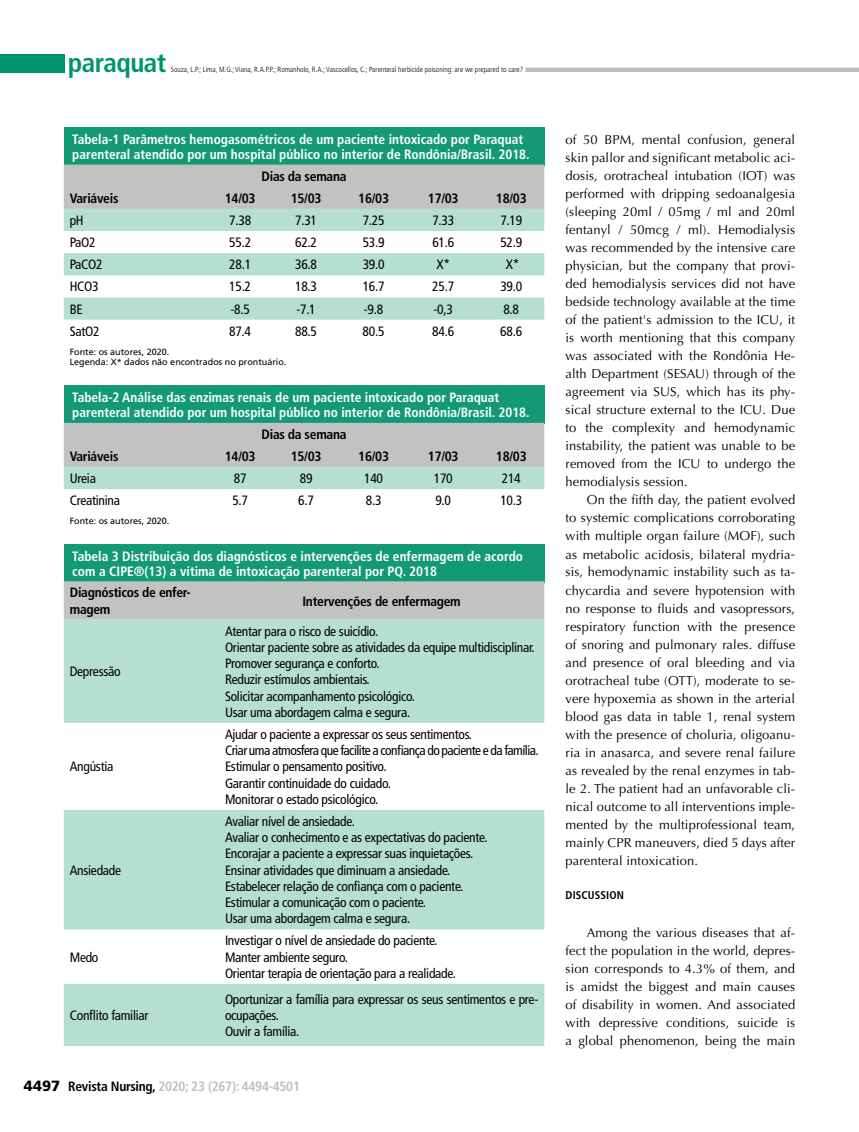
<style>
.page{position:relative;width:859px;height:1132px;background:#fff}
.page>*{position:absolute;margin:0;border:0;box-sizing:border-box;transform-origin:0 0}
.t1{font:700 condensed 27px "Frutiger LT Std";letter-spacing:-.02em;color:#00946c}
.t2{font:condensed 13.5px/16.2px "Frutiger LT Std";letter-spacing:-.02em;color:#000}
.t3{font:700 condensed 13.5px/15px "Frutiger LT Std";color:#fff}
.t4{font:700 condensed 13.5px/16.2px "Frutiger LT Std";letter-spacing:-.02em;color:#000}
.t5{font:700 condensed 13.5px "Frutiger LT Std";letter-spacing:-.02em;color:#bcbec0}
.t6{font:12.9px/18px "Optima LT Std";letter-spacing:.01em;color:#000;text-align:justify}
.t7{font:700 condensed 11.25px "Frutiger LT Std";letter-spacing:.01em;color:#000}
.t8{font:9px/10.8px "Frutiger LT Std";color:#000}
.t9{font:300 condensed 7.5px "Frutiger LT Std";color:#000}
.s1{font-weight:900;font-stretch:normal;font-size:14.85px;color:#000}
.s2{color:#000}
</style>
<div class="page">
<div style="left:0;top:54px;width:65px;height:18px;background:#00946c"></div>
<hr style="left:525px;top:68px;width:334px;height:4px;background:#bcbec0">
<div style="left:64px;top:127px;width:480px;height:38px;background:#139a74"></div>
<svg style="left:64px;top:164px;width:480px;height:67px;background:#bbcbc6"></svg>
<svg style="left:64px;top:319px;width:480px;height:1px"></svg>
<svg style="left:64px;top:253px;width:480px;height:66px"></svg>
<div style="left:64px;top:385px;width:480px;height:38px;background:#139a74"></div>
<svg style="left:64px;top:423px;width:480px;height:66px;background:#bdcbc7"></svg>
<div style="left:64px;top:544px;width:480px;height:38px;background:#139a74"></div>
<div style="left:64px;top:581px;width:480px;height:38px;background:#c2c2c2"></div>
<div style="left:64px;top:619px;width:480px;height:103px;background:#b4dfd1"></div>
<svg style="left:64px;top:810px;width:480px;height:235px;fill:#b4dfd1"></svg>
<h1 class="t1" style="left:68px;top:47px;width:100px">paraquat</h1>
<p class="t9" style="left:171px;top:65px;width:354px">Souza, L.P.; Lima, M.G.; Viana, R.A.P.P.; Romanholo, R.A.; Vascocellos, C.; Parenteral herbicide poisoning: are we prepared to care?</p>
<p class="t3" style="left:72px;top:132px;width:459px">Tabela-1 Parâmetros hemogasométricos de um paciente intoxicado por Paraquat parenteral atendido por um hospital público no interior de Rondônia/Brasil. 2018.</p>
<p class="t4" style="left:262px;top:168px;width:87px">Dias da semana</p>
<p class="t4" style="left:70px;top:190px;width:50px">Variáveis</p>
<p class="t4" style="left:225px;top:190px;width:32px">14/03</p>
<p class="t4" style="left:291px;top:190px;width:32px">15/03</p>
<p class="t4" style="left:358px;top:190px;width:32px">16/03</p>
<p class="t4" style="left:428px;top:190px;width:32px">17/03</p>
<p class="t4" style="left:496px;top:190px;width:32px">18/03</p>
<p class="t2" style="left:70px;top:212px;width:15px">pH</p>
<p class="t2" style="left:229px;top:212px;width:23px">7.38</p>
<p class="t2" style="left:295px;top:212px;width:23px">7.31</p>
<p class="t2" style="left:363px;top:212px;width:23px">7.25</p>
<p class="t2" style="left:432px;top:212px;width:23px">7.33</p>
<p class="t2" style="left:500px;top:212px;width:23px">7.19</p>
<p class="t2" style="left:70px;top:234px;width:27px">PaO2</p>
<p class="t2" style="left:229px;top:234px;width:23px">55.2</p>
<p class="t2" style="left:295px;top:234px;width:23px">62.2</p>
<p class="t2" style="left:363px;top:234px;width:23px">53.9</p>
<p class="t2" style="left:432px;top:234px;width:23px">61.6</p>
<p class="t2" style="left:500px;top:234px;width:23px">52.9</p>
<p class="t2" style="left:70px;top:256px;width:34px">PaCO2</p>
<p class="t2" style="left:229px;top:256px;width:23px">28.1</p>
<p class="t2" style="left:295px;top:256px;width:23px">36.8</p>
<p class="t2" style="left:363px;top:256px;width:23px">39.0</p>
<p class="t2" style="left:436px;top:256px;width:15px">X*</p>
<p class="t2" style="left:506px;top:256px;width:15px">X*</p>
<p class="t2" style="left:70px;top:279px;width:30px">HCO3</p>
<p class="t2" style="left:229px;top:279px;width:23px">15.2</p>
<p class="t2" style="left:295px;top:279px;width:23px">18.3</p>
<p class="t2" style="left:363px;top:279px;width:23px">16.7</p>
<p class="t2" style="left:432px;top:279px;width:23px">25.7</p>
<p class="t2" style="left:500px;top:279px;width:23px">39.0</p>
<p class="t2" style="left:70px;top:301px;width:14px">BE</p>
<p class="t2" style="left:230px;top:301px;width:21px">-8.5</p>
<p class="t2" style="left:296px;top:301px;width:21px">-7.1</p>
<p class="t2" style="left:364px;top:301px;width:21px">-9.8</p>
<p class="t2" style="left:433px;top:301px;width:21px">-0,3</p>
<p class="t2" style="left:503px;top:301px;width:17px">8.8</p>
<p class="t2" style="left:70px;top:323px;width:31px">SatO2</p>
<p class="t2" style="left:229px;top:323px;width:23px">87.4</p>
<p class="t2" style="left:295px;top:323px;width:23px">88.5</p>
<p class="t2" style="left:363px;top:323px;width:23px">80.5</p>
<p class="t2" style="left:432px;top:323px;width:23px">84.6</p>
<p class="t2" style="left:500px;top:323px;width:23px">68.6</p>
<p class="t8" style="left:70px;top:346px;width:218px">Fonte: os autores, 2020.<br>Legenda: X* dados não encontrados no prontuário.</p>
<p class="t3" style="left:72px;top:390px;width:459px">Tabela-2 Análise das enzimas renais de um paciente intoxicado por Paraquat parenteral atendido por um hospital público no interior de Rondônia/Brasil. 2018.</p>
<p class="t4" style="left:262px;top:426px;width:87px">Dias da semana</p>
<p class="t4" style="left:70px;top:448px;width:50px">Variáveis</p>
<p class="t4" style="left:225px;top:448px;width:32px">14/03</p>
<p class="t4" style="left:291px;top:448px;width:32px">15/03</p>
<p class="t4" style="left:358px;top:448px;width:32px">16/03</p>
<p class="t4" style="left:428px;top:448px;width:32px">17/03</p>
<p class="t4" style="left:496px;top:448px;width:32px">18/03</p>
<p class="t2" style="left:70px;top:470px;width:28px">Ureia</p>
<p class="t2" style="left:234px;top:470px;width:14px">87</p>
<p class="t2" style="left:300px;top:470px;width:14px">89</p>
<p class="t2" style="left:364px;top:470px;width:20px">140</p>
<p class="t2" style="left:434px;top:470px;width:20px">170</p>
<p class="t2" style="left:502px;top:470px;width:20px">214</p>
<p class="t2" style="left:70px;top:492px;width:52px">Creatinina</p>
<p class="t2" style="left:232px;top:492px;width:17px">5.7</p>
<p class="t2" style="left:298px;top:492px;width:17px">6.7</p>
<p class="t2" style="left:366px;top:492px;width:17px">8.3</p>
<p class="t2" style="left:435px;top:492px;width:17px">9.0</p>
<p class="t2" style="left:500px;top:492px;width:23px">10.3</p>
<p class="t8" style="left:70px;top:515px;width:101px">Fonte: os autores, 2020.</p>
<p class="t3" style="left:72px;top:548px;width:452px">Tabela 3 Distribuição dos diagnósticos e intervenções de enfermagem de acordo com a CIPE®(13) a vítima de intoxicação parenteral por PQ. 2018</p>
<p class="t4" style="left:70px;top:584px;width:122px">Diagnósticos de enfer&shy;magem</p>
<p class="t4" style="left:302px;top:592px;width:160px">Intervenções de enfermagem</p>
<p class="t2" style="left:70px;top:663px;width:52px">Depressão</p>
<p class="t2" style="left:70px;top:758px;width:45px">Angústia</p>
<p class="t2" style="left:70px;top:861px;width:53px">Ansiedade</p>
<p class="t2" style="left:70px;top:948px;width:30px">Medo</p>
<p class="t2" style="left:70px;top:1007px;width:80px">Conflito familiar</p>
<p class="t2" style="left:225px;top:623px;width:311px">Atentar para o risco de suicídio.<br>Orientar paciente sobre as atividades da equipe multidisciplinar.<br>Promover segurança e conforto.<br>Reduzir estímulos ambientais.<br>Solicitar acompanhamento psicológico.<br>Usar uma abordagem calma e segura.</p>
<p class="t2" style="left:225px;top:726px;width:315px">Ajudar o paciente a expressar os seus sentimentos.<br>Criar uma atmosfera que facilite a confiança do paciente e da família.<br>Estimular o pensamento positivo.<br>Garantir continuidade do cuidado.<br>Monitorar o estado psicológico.</p>
<p class="t2" style="left:225px;top:813px;width:264px">Avaliar nível de ansiedade.<br>Avaliar o conhecimento e as expectativas do paciente.<br>Encorajar a paciente a expressar suas inquietações.<br>Ensinar atividades que diminuam a ansiedade.<br>Estabelecer relação de confiança com o paciente.<br>Estimular a comunicação com o paciente.<br>Usar uma abordagem calma e segura.</p>
<p class="t2" style="left:225px;top:932px;width:232px">Investigar o nível de ansiedade do paciente.<br>Manter ambiente seguro.<br>Orientar terapia de orientação para a realidade.</p>
<p class="t2" style="left:225px;top:990px;width:315px">Oportunizar a família para expressar os seus sentimentos e pre&shy;ocupações.<br>Ouvir a família.</p>
<p class="t5" style="left:24px;top:1077px;width:277px"><span class="s1">4497</span> <span class="s2">Revista Nursing,</span> 2020; 23 (267): 4494-4501</p>
<p class="t6" style="left:566px;top:131px;width:231px">of 50 BPM, mental confusion, general skin pallor and significant metabolic aci&shy;dosis, orotracheal intubation (IOT) was performed with dripping sedoanalgesia (sleeping 20ml / 05mg / ml and 20ml fentanyl / 50mcg / ml). Hemodialysis was recommended by the intensive care physician, but the company that provi&shy;ded hemodialysis services did not have bedside technology available at the time of the patient's admission to the ICU, it is worth mentioning that this company was associated with the Rondônia He&shy;alth Department (SESAU) through of the agreement via SUS, which has its phy&shy;sical structure external to the ICU. Due to the complexity and hemodynamic instability, the patient was unable to be removed from the ICU to undergo the hemodialysis session.</p>
<p class="t6" style="left:566px;top:491px;width:231px;text-indent:21px">On the fifth day, the patient evolved to systemic complications corroborating with multiple organ failure (MOF), such as metabolic acidosis, bilateral mydria&shy;sis, hemodynamic instability such as ta&shy;chycardia and severe hypotension with no response to fluids and vasopressors, respiratory function with the presence of snoring and pulmonary rales. diffuse and presence of oral bleeding and via orotracheal tube (OTT), moderate to se&shy;vere hypoxemia as shown in the arterial blood gas data in table 1, renal system with the presence of choluria, oligoanu&shy;ria in anasarca, and severe renal failure as revealed by the renal enzymes in tab&shy;le 2. The patient had an unfavorable cli&shy;nical outcome to all interventions imple&shy;mented by the multiprofessional team, mainly CPR maneuvers, died 5 days after parenteral intoxication.</p>
<p class="t7" style="left:566px;top:888px;width:60px">DISCUSSION</p>
<p class="t6" style="left:566px;top:923px;width:231px;text-indent:21px">Among the various diseases that af&shy;fect the population in the world, depres&shy;sion corresponds to 4.3% of them, and is amidst the biggest and main causes of disability in women. And associated with depressive conditions, suicide is a global phenomenon, being the main</p>
</div>
